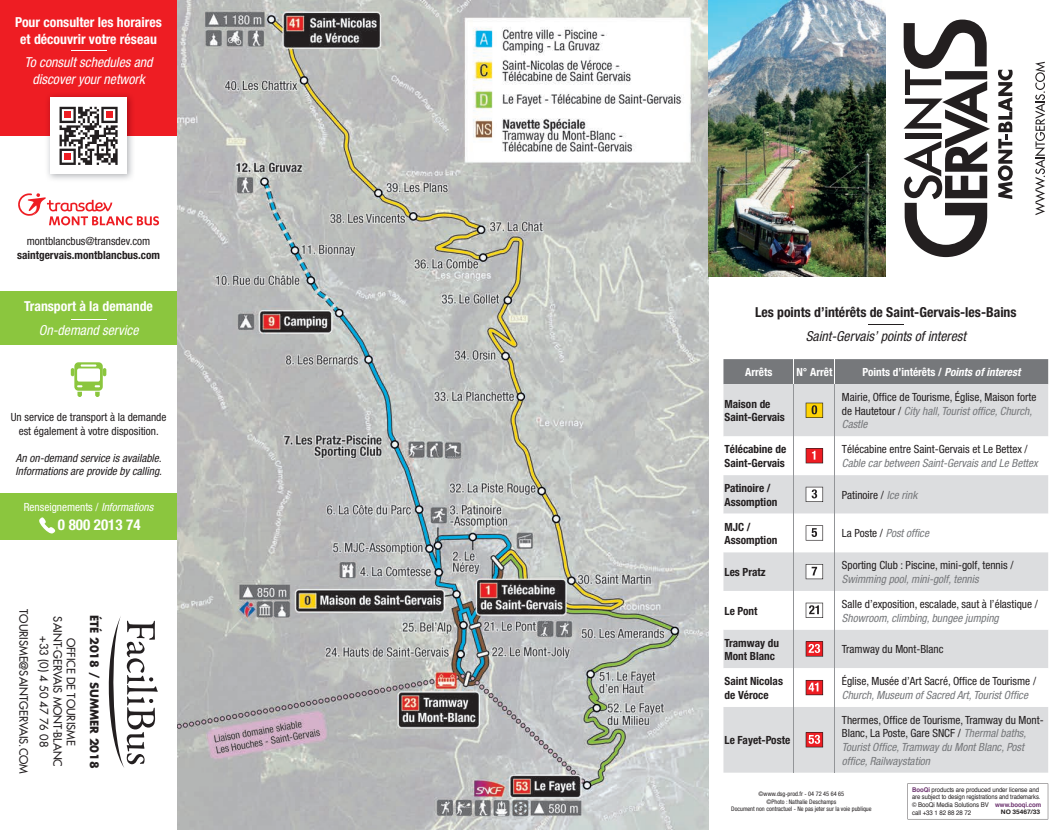
<style>
.page{position:relative;width:1063px;height:830px;background:#fff}
.page>*{position:absolute;margin:0;border:0;box-sizing:border-box;transform-origin:0 0}
.t1{font:700 condensed 15px "Helvetica Neue";color:#fff}
.t2{font:700 condensed 13.75px/16.5px "Helvetica Neue";color:#fff;text-align:center}
.t3{font:italic condensed 13.75px/16.5px "Helvetica Neue";color:#fff;text-align:center}
.t4{font:700 condensed 13.75px "Helvetica Neue";color:#231f20}
.t5{font:italic condensed 13.75px "Helvetica Neue";color:#231f20}
.t6{font:condensed 11.25px/13.5px "Helvetica Neue";color:#231f20;text-align:center}
.t7{font:italic condensed 11.25px/13.5px "Helvetica Neue";color:#76787b}
.t8{font:700 condensed 11.25px/13.5px "Helvetica Neue";color:#231f20}
.t9{font:11.25px/13.5px "Futura";color:#231f20;text-align:center}
.t10{font:italic condensed 11.25px/13.5px "Helvetica Neue";color:#231f20}
.t11{font:700 condensed 11.25px "Helvetica Neue";color:#fff}
.t12{font:condensed 11.25px "Helvetica Neue";color:#fff}
.t13{font:700 11.25px "Futura";color:#231f20}
.t14{font:6.5px/7.6px "Helvetica";letter-spacing:-.01em;color:#231f20;scale:.93 1}
.t15{font:condensed 6.25px/7.5px "Helvetica Neue";color:#231f20;text-align:center}
.t16{font:700 6.12px "Helvetica";letter-spacing:-.01em;color:#231f20;scale:1.08 1}
.s1{font-style:italic}
.s2{font-style:italic;color:#76787b}
.s3{font-style:normal;color:#231f20}
.s4{font-weight:700;color:#6d346f}
</style>
<div class="page">
<div style="left:0;top:0;width:177px;height:136px;background:#ee1d23"></div>
<img style="left:177px;top:0;width:532px;height:829px">
<svg style="left:18px;top:193px;width:141px;height:32px"></svg>
<img style="left:47px;top:95px;width:86px;height:85px">
<div style="left:50px;top:97px;width:77px;height:77px;background:#fff"></div>
<svg style="left:60px;top:107px;width:58px;height:58px"></svg>
<div style="left:64px;top:111px;width:7px;height:7px;background:#ee1d23"></div>
<div style="left:106px;top:111px;width:7px;height:7px;background:#ee1d23"></div>
<div style="left:64px;top:153px;width:7px;height:7px;background:#ee1d23"></div>
<hr style="left:71px;top:51px;width:35px;height:1px;background:#fff">
<div style="left:0;top:291px;width:177px;height:53px;background:#8bc63e"></div>
<div style="left:0;top:492px;width:177px;height:47px;background:#8bc63e"></div>
<hr style="left:71px;top:319px;width:35px;height:1px;background:#fff">
<hr style="left:868px;top:324px;width:36px;height:1px;background:#231f20">
<svg style="left:39px;top:517px;width:16px;height:16px"></svg>
<svg style="left:71px;top:362px;width:35px;height:35px"></svg>
<div style="left:723px;top:384px;width:325px;height:388px;background:#dcdddf"></div>
<svg style="left:723px;top:436px;width:325px;height:270px"></svg>
<div style="left:723px;top:359px;width:325px;height:25px;background:#76787b"></div>
<hr style="left:794px;top:384px;width:1px;height:52px;background:#939598">
<hr style="left:834px;top:384px;width:1px;height:52px;background:#939598">
<hr style="left:794px;top:436px;width:1px;height:39px;background:#939598">
<hr style="left:834px;top:436px;width:1px;height:39px;background:#939598">
<hr style="left:794px;top:475px;width:1px;height:38px;background:#939598">
<hr style="left:834px;top:475px;width:1px;height:38px;background:#939598">
<hr style="left:794px;top:513px;width:1px;height:39px;background:#939598">
<hr style="left:834px;top:513px;width:1px;height:39px;background:#939598">
<hr style="left:794px;top:552px;width:1px;height:38px;background:#939598">
<hr style="left:834px;top:552px;width:1px;height:38px;background:#939598">
<hr style="left:794px;top:590px;width:1px;height:39px;background:#939598">
<hr style="left:834px;top:590px;width:1px;height:39px;background:#939598">
<hr style="left:794px;top:629px;width:1px;height:39px;background:#939598">
<hr style="left:834px;top:629px;width:1px;height:39px;background:#939598">
<hr style="left:794px;top:668px;width:1px;height:38px;background:#939598">
<hr style="left:834px;top:668px;width:1px;height:38px;background:#939598">
<hr style="left:794px;top:706px;width:1px;height:66px;background:#939598">
<hr style="left:834px;top:706px;width:1px;height:66px;background:#939598">
<svg style="left:806px;top:402px;width:17px;height:15px"></svg>
<svg style="left:806px;top:448px;width:17px;height:15px"></svg>
<svg style="left:806px;top:486px;width:17px;height:15px"></svg>
<svg style="left:806px;top:525px;width:17px;height:15px"></svg>
<svg style="left:806px;top:563px;width:17px;height:16px"></svg>
<svg style="left:806px;top:602px;width:17px;height:15px"></svg>
<svg style="left:806px;top:641px;width:17px;height:15px"></svg>
<svg style="left:806px;top:679px;width:17px;height:15px"></svg>
<svg style="left:806px;top:731px;width:17px;height:16px"></svg>
<img style="left:709px;top:0;width:177px;height:276px">
<svg style="left:908px;top:783px;width:140px;height:36px"></svg>
<svg style="left:904px;top:20px;width:86px;height:237px"></svg>
<svg style="left:998px;top:70px;width:15px;height:129px"></svg>
<svg style="left:1035px;top:62px;width:10px;height:153px"></svg>
<svg style="left:108px;top:616px;width:50px;height:151px"></svg>
<p class="t2" style="left:15px;top:14px;width:148px">Pour consulter les horaires et découvrir votre réseau</p>
<p class="t3" style="left:25px;top:54px;width:130px">To consult schedules and discover your network</p>
<p class="t6" style="left:27px;top:234px;width:125px">montblancbus@transdev.com</p>
<p class="t8" style="left:17px;top:248px;width:144px">saintgervais.montblancbus.com</p>
<p class="t2" style="left:24px;top:298px;width:130px">Transport à la demande</p>
<p class="t3" style="left:39px;top:321px;width:101px">On-demand service</p>
<p class="t6" style="left:11px;top:410px;width:157px">Un service de transport à la demande est également à votre disposition.</p>
<p class="t10" style="left:16px;top:451px;width:148px">An on-demand service is available.<br>Informations are provide by calling.</p>
<p class="t12" style="left:24px;top:500px;width:131px">Renseignements / <span class="s1">Informations</span></p>
<h1 class="t1" style="left:58px;top:515px;width:84px">0 800 2013 74</h1>
<p class="t9" style="left:30px;top:609px;width:166px;rotate:90deg">TOURISME@SAINTGERVAIS.COM</p>
<p class="t13" style="left:102px;top:614px;width:155px;rotate:90deg">ÉTÉ 2018 / SUMMER 2018</p>
<p class="t9" style="left:78px;top:616px;width:152px;rotate:90deg">OFFICE DE TOURISME<br>SAINT-GERVAIS MONT-BLANC +33 (0) 4 50 47 76 08</p>
<p class="t4" style="left:755px;top:303px;width:263px">Les points d’intérêts de Saint-Gervais-les-Bains</p>
<p class="t5" style="left:806px;top:327px;width:162px">Saint-Gervais’ points of interest</p>
<p class="t11" style="left:745px;top:365px;width:29px">Arrêts</p>
<p class="t11" style="left:796px;top:365px;width:37px">N° Arrêt</p>
<p class="t11" style="left:862px;top:365px;width:160px">Points d’intérêts / <span class="s1">Points of interest</span></p>
<p class="t8" style="left:725px;top:397px;width:62px">Maison de<br>Saint-Gervais</p>
<p class="t6" style="left:842px;top:390px;width:196px;text-align:left">Mairie, Office de Tourisme, Église, Maison forte de Hautetour / <span class="s2">City hall, Tourist office, Church,<br>Castle</span></p>
<p class="t8" style="left:725px;top:442px;width:63px">Télécabine de<br>Saint-Gervais</p>
<p class="t6" style="left:842px;top:442px;width:187px">Télécabine entre Saint-Gervais et Le Bettex /</p>
<p class="t7" style="left:842px;top:456px;width:197px">Cable car between Saint-Gervais and Le Bettex</p>
<p class="t8" style="left:725px;top:481px;width:54px">Patinoire /<br>Assomption</p>
<p class="t6" style="left:842px;top:488px;width:77px">Patinoire / <span class="s2">Ice rink</span></p>
<p class="t8" style="left:725px;top:519px;width:54px">MJC /<br>Assomption</p>
<p class="t7" style="left:842px;top:526px;width:89px"><span class="s3">La Poste /</span> Post office</p>
<p class="t8" style="left:725px;top:564px;width:43px">Les Pratz</p>
<p class="t6" style="left:842px;top:558px;width:173px">Sporting Club : Piscine, mini-golf, tennis /</p>
<p class="t7" style="left:842px;top:571px;width:138px">Swimming pool, mini-golf, tennis</p>
<p class="t8" style="left:725px;top:603px;width:35px">Le Pont</p>
<p class="t6" style="left:842px;top:597px;width:198px">Salle d’exposition, escalade, saut à l’élastique /</p>
<p class="t7" style="left:842px;top:610px;width:158px">Showroom, climbing, bungee jumping</p>
<p class="t8" style="left:725px;top:635px;width:56px">Tramway du<br>Mont Blanc</p>
<p class="t6" style="left:842px;top:642px;width:103px">Tramway du Mont-Blanc</p>
<p class="t8" style="left:725px;top:674px;width:60px">Saint Nicolas de Véroce</p>
<p class="t6" style="left:842px;top:674px;width:196px">Église, Musée d’Art Sacré, Office de Tourisme /</p>
<p class="t7" style="left:842px;top:687px;width:188px">Church, Museum of Sacred Art, Tourist Office</p>
<p class="t7" style="left:842px;top:712px;width:203px"><span class="s3">Thermes, Office de Tourisme, Tramway du Mont-Blanc, La Poste, Gare SNCF /</span> Thermal baths, Tourist Office, Tramway du Mont Blanc, Post office, Railwaystation</p>
<p class="t15" style="left:731px;top:790px;width:142px">©www.dsg-prod.fr - 04 72 45 64 65<br>©Photo : Nathalie Deschamps<br>Document non contractuel - Ne pas jeter sur la voie publique</p>
<p class="t14" style="left:912px;top:785px;width:140px"><span class="s4">BooQi</span> products are produced under license and are subject to design registrations and trademarks. © BooQi Media Solutions BV <span class="s4">www.booqi.com </span>call +33 1 82 88 28 72</p>
<p class="t8" style="left:725px;top:733px;width:67px">Le Fayet-Poste</p>
<p class="t16" style="left:1001px;top:806px;width:38px">NO 35467/33</p>
</div>
